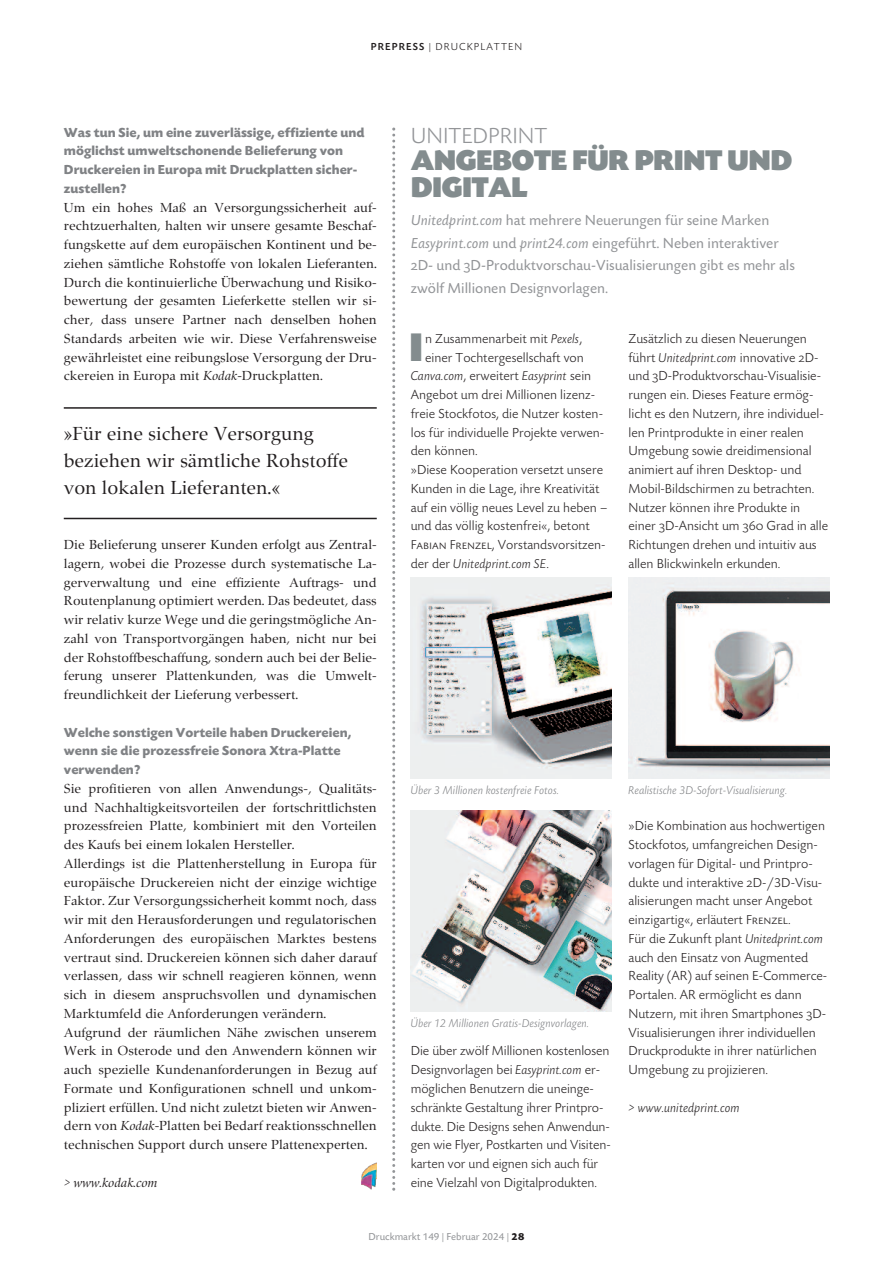
<style>
.page{position:relative;width:893px;height:1263px;background:#fff}
.page>*{position:absolute;margin:0;border:0;box-sizing:border-box;transform-origin:0 0}
.t1{font:42px "Today SB Ultra";color:#838c8e}
.t2{font:30px/27px "Today SB Ultra";letter-spacing:-.025em;color:#838c8e}
.t3{font:300 22.5px "Today SB";color:#939598}
.t4{font:19.5px/27px "Zapf Renais SB";color:#231f20}
.t5{font:15px/22.5px "Today SB";color:#939598}
.t6{font:13.5px/18.8px "Zapf Renais SB";color:#231f20;text-align:justify}
.t7{font:300 13.5px/18.8px "Today SB";color:#231f20}
.t8{font:700 13.5px/18.8px "Today SB";color:#808285}
.t9{font:italic 300 13.5px "Today SB";color:#231f20}
.t10{font:italic 13.5px "Zapf Renais SB";color:#231f20}
.t11{font:italic 300 12px "Today SB";color:#808285}
.t12{font:10.5px "Today SB";color:#939598}
.t13{font:300 10.5px "Today SB";letter-spacing:.1em;color:#231f20}
.s1{font-weight:500}
.s2{font-style:italic}
.s3{font-family:"Today SB Caps"}
.s4{font-style:normal}
.s5{font-family:"Today SB Caps Lig";font-weight:400}
.s6{font-weight:700;color:#231f20}
</style>
<div class="page">
<hr style="left:64px;top:407px;width:313px;height:2px;background:#231f20">
<hr style="left:64px;top:518px;width:313px;height:1px;background:#231f20">
<svg style="left:392px;top:128px;width:3px;height:1063px"></svg>
<img style="left:411px;top:578px;width:200px;height:200px">
<img style="left:411px;top:810px;width:200px;height:201px">
<img style="left:628px;top:578px;width:201px;height:200px">
<img style="left:362px;top:1162px;width:15px;height:28px">
<p class="t13" style="left:371px;top:42px;width:153px"><span class="s1">PREPRESS</span> | DRUCKPLATTEN</p>
<p class="t8" style="left:64px;top:124px;width:302px">Was tun Sie, um eine zuverlässige, effiziente und möglichst umweltschonende Belieferung von Druckereien in Europa mit Druckplatten sicher&shy;zustellen?</p>
<p class="t6" style="left:64px;top:198px;width:314px">Um ein hohes Maß an Versorgungssicherheit auf&shy;rechtzuerhalten, halten wir unsere gesamte Beschaf&shy;fungskette auf dem europäischen Kontinent und be&shy;ziehen sämtliche Rohstoffe von lokalen Lieferanten.<br>Durch die kontinuierliche Überwachung und Risiko&shy;bewertung der gesamten Lieferkette stellen wir si&shy;cher, dass unsere Partner nach denselben hohen Standards arbeiten wie wir. Diese Verfahrensweise gewährleistet eine reibungslose Versorgung der Dru&shy;ckereien in Europa mit <span class="s2">Kodak</span>-Druckplatten.</p>
<h3 class="t4" style="left:64px;top:420px;width:286px">»Für eine sichere Versorgung beziehen wir sämtliche Rohstoffe von lokalen Lieferanten.«</h3>
<p class="t6" style="left:64px;top:535px;width:314px">Die Belieferung unserer Kunden erfolgt aus Zentral&shy;lagern, wobei die Prozesse durch systematische La&shy;gerverwaltung und eine effiziente Auftrags- und Routenplanung optimiert werden. Das bedeutet, dass wir relativ kurze Wege und die geringstmögliche An&shy;zahl von Transportvorgängen haben, nicht nur bei der Rohstoffbeschaffung, sondern auch bei der Belie&shy;ferung unserer Plattenkunden, was die Umwelt&shy;freundlichkeit der Lieferung verbessert.</p>
<p class="t8" style="left:64px;top:724px;width:289px">Welche sonstigen Vorteile haben Druckereien, wenn sie die prozessfreie Sonora Xtra-Platte verwenden?</p>
<p class="t6" style="left:64px;top:779px;width:314px;text-align:left">Sie profitieren von allen Anwendungs-, Qualitäts&shy;und Nachhaltigkeitsvorteilen der fortschrittlichsten prozessfreien Platte, kombiniert mit den Vorteilen des Kaufs bei einem lokalen Hersteller.<br>Allerdings ist die Plattenherstellung in Europa für europäische Druckereien nicht der einzige wichtige Faktor. Zur Versorgungssicherheit kommt noch, dass wir mit den Herausforderungen und regulatorischen Anforderungen des europäischen Marktes bestens vertraut sind. Druckereien können sich daher darauf verlassen, dass wir schnell reagieren können, wenn sich in diesem anspruchsvollen und dynamischen Marktumfeld die Anforderungen verändern.<br>Aufgrund der räumlichen Nähe zwischen unserem Werk in Osterode und den Anwendern können wir auch spezielle Kundenanforderungen in Bezug auf Formate und Konfigurationen schnell und unkom&shy;pliziert erfüllen. Und nicht zuletzt bieten wir Anwen&shy;dern von <span class="s2">Kodak</span>-Platten bei Bedarf reaktionsschnellen technischen Support durch unsere Plattenexperten.</p>
<p class="t10" style="left:64px;top:1174px;width:95px">&gt; www.kodak.com</p>
<h3 class="t3" style="left:411px;top:127px;width:138px">UNITEDPRINT</h3>
<h2 class="t2" style="left:411px;top:146px;width:383px">ANGEBOTE FÜR PRINT UND<br>DIGITAL</h2>
<p class="t5" style="left:411px;top:211px;width:386px"><span class="s2">Unitedprint.com</span> hat mehrere Neuerungen für seine Marken <span class="s2">Easyprint.com</span> und <span class="s2">print24.com</span> eingeführt. Neben interaktiver <span class="s3">2</span>D- und <span class="s3">3</span>D-Produktvorschau-Visualisierungen gibt es mehr als zwölf Millionen Designvorlagen.</p>
<p class="t7" style="left:425px;top:330px;width:159px">n Zusammenarbeit mit <span class="s2">Pexels</span>,</p>
<p class="t7" style="left:425px;top:349px;width:160px">einer Tochtergesellschaft von</p>
<p class="t9" style="left:411px;top:368px;width:182px">Canva.com<span class="s4">, erweitert</span> Easyprint <span class="s4">sein</span></p>
<p class="t7" style="left:411px;top:387px;width:186px">Angebot um drei Millionen lizenz-</p>
<p class="t7" style="left:411px;top:405px;width:194px">freie Stockfotos, die Nutzer kosten-</p>
<p class="t7" style="left:411px;top:424px;width:195px">los für individuelle Projekte verwen-</p>
<p class="t7" style="left:411px;top:443px;width:68px">den können.</p>
<p class="t7" style="left:411px;top:462px;width:194px">»Diese Kooperation versetzt unsere</p>
<p class="t7" style="left:411px;top:480px;width:190px">Kunden in die Lage, ihre Kreativität</p>
<p class="t7" style="left:411px;top:499px;width:198px">auf ein völlig neues Level zu heben –</p>
<p class="t7" style="left:411px;top:518px;width:181px">und das völlig kostenfrei«, betont</p>
<p class="t7" style="left:411px;top:537px;width:196px"><span class="s5">Fabian Frenzel</span>, Vorstandsvorsitzen-</p>
<p class="t9" style="left:411px;top:555px;width:140px"><span class="s4">der der</span> Unitedprint.com SE<span class="s4">.</span></p>
<h1 class="t1" style="left:409px;top:322px;width:16px">I</h1>
<p class="t7" style="left:628px;top:330px;width:201px">Zusätzlich zu diesen Neuerungen führt <span class="s2">Unitedprint.com</span> innovative <span class="s5">2</span>D&shy;und <span class="s5">3</span>D-Produktvorschau-Visualisie&shy;rungen ein. Dieses Feature ermög&shy;licht es den Nutzern, ihre individuel&shy;len Printprodukte in einer realen Umgebung sowie dreidimensional animiert auf ihren Desktop- und Mobil-Bildschirmen zu betrachten.<br>Nutzer können ihre Produkte in einer <span class="s5">3</span>D-Ansicht um <span class="s5">360</span> Grad in alle Richtungen drehen und intuitiv aus allen Blickwinkeln erkunden.</p>
<p class="t11" style="left:411px;top:783px;width:150px">Über 3 Millionen kostenfreie Fotos.</p>
<p class="t11" style="left:411px;top:1015px;width:180px">Über 12 Millionen Gratis-Designvorlagen.</p>
<p class="t7" style="left:411px;top:1043px;width:202px">Die über zwölf Millionen kostenlosen Designvorlagen bei <span class="s2">Easyprint.com</span> er&shy;möglichen Benutzern die uneinge&shy;schränkte Gestaltung ihrer Printpro&shy;dukte. Die Designs sehen Anwendun&shy;gen wie Flyer, Postkarten und Visiten&shy;karten vor und eignen sich auch für eine Vielzahl von Digitalprodukten.</p>
<p class="t11" style="left:628px;top:783px;width:161px">Realistische 3D-Sofort-Visualisierung.</p>
<p class="t7" style="left:628px;top:818px;width:200px">»Die Kombination aus hochwertigen Stockfotos, umfangreichen Design&shy;vorlagen für Digital- und Printpro&shy;dukte und interaktive <span class="s5">2</span>D-/3D-Visu&shy;alisierungen macht unser Angebot einzigartig«, erläutert <span class="s5">Frenzel</span>.<br>Für die Zukunft plant <span class="s2">Unitedprint.com </span>auch den Einsatz von Augmented Reality (AR) auf seinen E-Commerce-Portalen. AR ermöglicht es dann Nutzern, mit ihren Smartphones <span class="s5">3</span>D-Visualisierungen ihrer individuellen Druckprodukte in ihrer natürlichen Umgebung zu projizieren.</p>
<p class="t9" style="left:628px;top:1099px;width:113px">&gt; www.unitedprint.com</p>
<p class="t12" style="left:368px;top:1233px;width:157px">Druckmarkt 149 | Februar 2024 | <span class="s6">28</span></p>
</div>
